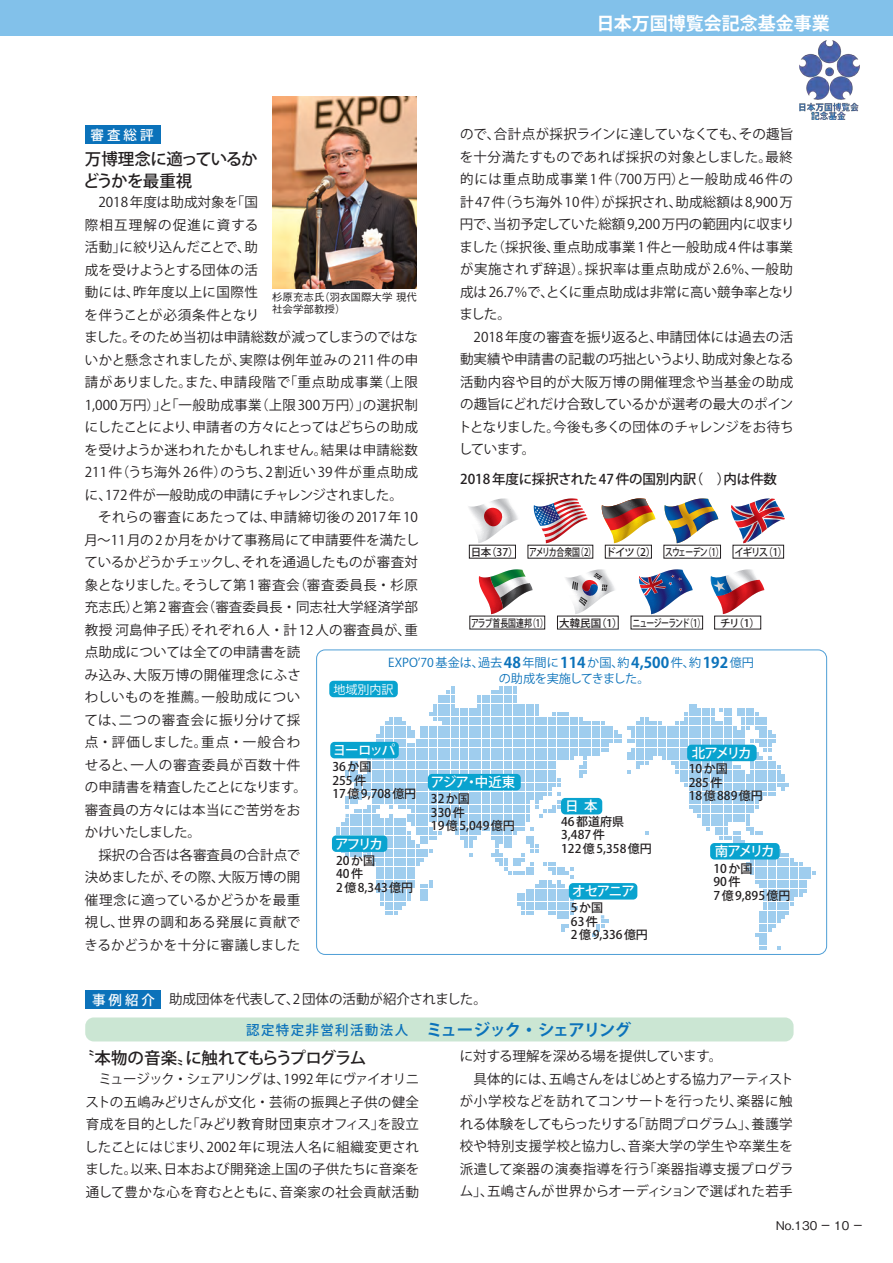
<style>
.page{position:relative;width:893px;height:1263px;background:#fff}
.page>*{position:absolute;margin:0;border:0;box-sizing:border-box;transform-origin:0 0}
.t1{font:700 18px "Koz Go Pro";color:#fff}
.t2{font:700 16.5px "Koz Go Pro";letter-spacing:-.065em;color:#0b72ba}
.t3{font:500 16.5px "Koz Go Pro";letter-spacing:-.07em;color:#231f20}
.t4{font:500 16.5px/22.5px "Koz Go Pro";letter-spacing:-.04em;color:#231f20}
.t5{font:13.5px/22.5px "Koz Go Pro";letter-spacing:.005em;color:#231f20}
.t6{font:500 13.5px "Koz Go Pro";letter-spacing:-.11em;color:#fff}
.t7{font:500 13.5px "Koz Go Pro";color:#231f20}
.t8{font:12.15px/15.6px "Koz Go Pro";color:#0b72ba;text-align:center}
.t9{font:500 12px/13.5px "Koz Go Pro";color:#231f20}
.t10{font:500 12px "Gothic BBB Pro";color:#231f20}
.t11{font:12px "Koz Go Pro";color:#fff}
.t12{font:500 10.5px "Koz Go Pro";letter-spacing:-.11em;color:#231f20}
.t13{font:500 10.5px/12px "Gothic BBB Pro";color:#231f20}
.t14{font:500 10.5px "Koz Go Pro";letter-spacing:-.085em;color:#231f20}
.t15{font:500 10.5px "Koz Go Pro";color:#231f20;scale:.75 1}
.t16{font:500 10.5px "Koz Go Pro";letter-spacing:-.11em;color:#231f20;scale:.75 1}
.t17{font:500 10.5px "Koz Go Pro";letter-spacing:-.085em;color:#231f20;scale:.75 1}
.s1{font-weight:700;font-size:14.85px}
.s2{font-weight:500;color:#fff}
.s3{font-weight:500;font-size:13.5px}
</style>
<div class="page">
<div style="left:0;top:0;width:893px;height:35px;background:#82c1ea"></div>
<div style="left:85px;top:990px;width:75px;height:19px;background:#0b72ba"></div>
<div style="left:85px;top:125px;width:75px;height:19px;background:#0b72ba"></div>
<img style="left:799px;top:41px;width:61px;height:78px">
<svg style="left:337px;top:686px;width:478px;height:263px"></svg>
<img style="left:272px;top:97px;width:144px;height:192px">
<svg style="left:562px;top:569px;width:55px;height:47px"></svg>
<svg style="left:664px;top:498px;width:54px;height:47px"></svg>
<svg style="left:468px;top:498px;width:50px;height:51px"></svg>
<svg style="left:478px;top:569px;width:55px;height:47px"></svg>
<img style="left:533px;top:498px;width:54px;height:47px">
<svg style="left:731px;top:498px;width:54px;height:51px"></svg>
<svg style="left:601px;top:498px;width:55px;height:51px"></svg>
<svg style="left:638px;top:569px;width:55px;height:47px"></svg>
<svg style="left:710px;top:569px;width:54px;height:51px"></svg>
<div style="left:469px;top:545px;width:46px;height:13px;background:#fff"></div>
<div style="left:733px;top:545px;width:51px;height:13px;background:#fff"></div>
<div style="left:605px;top:545px;width:46px;height:13px;background:#fff"></div>
<div style="left:715px;top:616px;width:46px;height:13px;background:#fff"></div>
<div style="left:316px;top:649px;width:511px;height:306px;border:1px solid #4e9ed6;border-radius:9px"></div>
<div style="left:561px;top:798px;width:41px;height:16px;background:#09a3cf;border-radius:4px"></div>
<div style="left:687px;top:745px;width:70px;height:16px;background:#09a3cf;border-radius:4px"></div>
<div style="left:710px;top:843px;width:70px;height:16px;background:#09a3cf;border-radius:4px"></div>
<div style="left:428px;top:774px;width:93px;height:16px;background:#09a3cf;border-radius:4px"></div>
<div style="left:332px;top:835px;width:55px;height:17px;background:#09a3cf;border-radius:4px"></div>
<div style="left:330px;top:742px;width:69px;height:16px;background:#09a3cf;border-radius:4px"></div>
<div style="left:329px;top:681px;width:69px;height:16px;background:#09a3cf;border-radius:4px"></div>
<div style="left:569px;top:883px;width:68px;height:16px;background:#09a3cf;border-radius:4px"></div>
<div style="left:85px;top:1017px;width:708px;height:24px;background:#cbe6d3;border-radius:9px"></div>
<h1 class="t1" style="left:596px;top:12px;width:235px">日本万国博覧会記念基金事業</h1>
<p class="t5" style="left:458px;top:124px;width:338px">ので、合計点が採択ラインに達していなくても、その趣旨を十分満たすものであれば採択の対象としました。最終的には重点助成事業1件（700万円）と一般助成46件の計 47 件（うち海外 10 件）が採択され、助成総額は 8,900 万円で、当初予定していた総額 9,200 万円の範囲内に収まりました（採択後、重点助成事業1件と一般助成4件は事業が実施されず辞退）。採択率は重点助成が2.6％、一般助成は 26.7％で、とくに重点助成は非常に高い競争率となりました。<br>　2018 年度の審査を振り返ると、申請団体には過去の活動実績や申請書の記載の巧拙というより、助成対象となる活動内容や目的が大阪万博の開催理念や当基金の助成の趣旨にどれだけ合致しているかが選考の最大のポイントとなりました。今後も多くの団体のチャレンジをお待ちしています。</p>
<p class="t7" style="left:460px;top:471px;width:318px">2018 年度に採択された47 件の国別内訳（　）内は件数</p>
<p class="t6" style="left:90px;top:126px;width:65px">審 査 総 評</p>
<p class="t4" style="left:83px;top:148px;width:176px">万博理念に適っているかどうかを最重視</p>
<p class="t5" style="left:84px;top:191px;width:336px">　2018 年度は助成対象を「国<br>際相互理解の促進に資する<br>活動」に絞り込んだことで、助<br>成を受けようとする団体の活<br>動には、昨年度以上に国際性<br>を伴うことが必須条件となり<br>ました。そのため当初は申請総数が減ってしまうのではないかと懸念されましたが、実際は例年並みの211件の申請がありました。また、申請段階で「重点助成事業（上限<br>1,000 万円）」と「一般助成事業（上限 300 万円）」の選択制にしたことにより、申請者の方々にとってはどちらの助成を受けようか迷われたかもしれません。結果は申請総数<br>211件（うち海外26件）のうち、2割近い39件が重点助成に、172 件が一般助成の申請にチャレンジされました。　それらの審査にあたっては、申請締切後の2017年10月～11月の 2 か月をかけて事務局にて申請要件を満たしているかどうかチェックし、それを通過したものが審査対象となりました。そうして第 1 審査会（審査委員長・杉原充志氏）と第 2 審査会（審査委員長・同志社大学経済学部教授 河島伸子氏）それぞれ6人・計12人の審査員が、重点助成については全ての申請書を読<br>み込み、大阪万博の開催理念にふさ<br>わしいものを推薦。一般助成につい<br>ては、二つの審査会に振り分けて採<br>点・評価しました。重点・一般合わ<br>せると、一人の審査委員が百数十件<br>の申請書を精査したことになります。<br>審査員の方々には本当にご苦労をお<br>かけいたしました。<br>　採択の合否は各審査員の合計点で<br>決めましたが、その際、大阪万博の開<br>催理念に適っているかどうかを最重<br>視し、世界の調和ある発展に貢献で<br>きるかどうかを十分に審議しました</p>
<p class="t13" style="left:272px;top:290px;width:146px">杉原充志氏（羽衣国際大学 現代社会学部教授）</p>
<p class="t12" style="left:606px;top:545px;width:183px">ドイツ（2） スウェーデン（1） イギリス（1）</p>
<p class="t17" style="left:529px;top:545px;width:91px">アメリカ合衆国（2）</p>
<p class="t14" style="left:471px;top:545px;width:49px">日本（37）</p>
<p class="t15" style="left:471px;top:616px;width:104px">アラブ首長国連邦（1）</p>
<p class="t16" style="left:633px;top:616px;width:99px">ニュージーランド（1）</p>
<p class="t14" style="left:720px;top:616px;width:41px">チリ（1）</p>
<p class="t8" style="left:388px;top:655px;width:367px">EXPO’70 基金は、過去<span class="s1">48</span>年間に<span class="s1">114</span>か国、約<span class="s1">4,500</span>件、約<span class="s1">192</span>億円の助成を実施してきました。</p>
<p class="t14" style="left:559px;top:616px;width:65px">大韓民国（1）</p>
<p class="t11" style="left:334px;top:681px;width:62px">地域別内訳</p>
<p class="t6" style="left:333px;top:741px;width:64px">ヨーロッパ</p>
<p class="t6" style="left:692px;top:744px;width:61px">北アメリカ</p>
<p class="t9" style="left:332px;top:761px;width:85px">36 か国<br>255 件<br>17 億 9,708 億円</p>
<p class="t9" style="left:689px;top:762px;width:40px">10 か国<br>285 件</p>
<p class="t6" style="left:431px;top:773px;width:86px">アジア・中近東</p>
<p class="t9" style="left:431px;top:793px;width:40px">32 か国</p>
<p class="t9" style="left:689px;top:789px;width:76px">18 億 889 億円</p>
<p class="t9" style="left:431px;top:806px;width:85px">330 件<br>19 億 5,049 億円</p>
<p class="t9" style="left:713px;top:862px;width:79px">10 か国<br>90件<br>7 億 9,895 億円</p>
<p class="t6" style="left:565px;top:797px;width:34px">日 本</p>
<p class="t9" style="left:561px;top:815px;width:92px">46 都道府県<br>3,487 件<br>122 億 5,358 億円</p>
<p class="t6" style="left:335px;top:835px;width:49px">アフリカ</p>
<p class="t6" style="left:715px;top:843px;width:61px">南アメリカ</p>
<p class="t9" style="left:336px;top:854px;width:79px">20 か国<br>40件<br>2 億 8,343 億円</p>
<p class="t6" style="left:572px;top:883px;width:64px">オセアニア</p>
<p class="t9" style="left:571px;top:902px;width:79px">5か国<br>63件<br>2 億 9,336 億円</p>
<p class="t5" style="left:92px;top:988px;width:396px"><span class="s2">事 例 紹 介</span> 助成団体を代表して、2 団体の活動が紹介されました。</p>
<p class="t2" style="left:246px;top:1019px;width:387px"><span class="s3">認定特定非営利活動法人</span> ミュージック・シェアリング</p>
<p class="t3" style="left:78px;top:1048px;width:290px">〝本物の音楽〟に触れてもらうプログラム</p>
<p class="t5" style="left:85px;top:1068px;width:336px;text-align:justify">　ミュージック・シェアリングは、1992 年にヴァイオリニストの五嶋みどりさんが文化・芸術の振興と子供の健全育成を目的とした「みどり教育財団東京オフィス」を設立したことにはじまり、2002 年に現法人名に組織変更されました。以来、日本および開発途上国の子供たちに音楽を通して豊かな心を育むとともに、音楽家の社会貢献活動</p>
<p class="t5" style="left:460px;top:1045px;width:335px">に対する理解を深める場を提供しています。<br>　具体的には、五嶋さんをはじめとする協力アーティストが小学校などを訪れてコンサートを行ったり、楽器に触れる体験をしてもらったりする「訪問プログラム」、養護学校や特別支援学校と協力し、音楽大学の学生や卒業生を派遣して楽器の演奏指導を行う「楽器指導支援プログラム」、五嶋さんが世界からオーディションで選ばれた若手</p>
<p class="t10" style="left:776px;top:1215px;width:88px">No.130 一 10 一</p>
</div>
